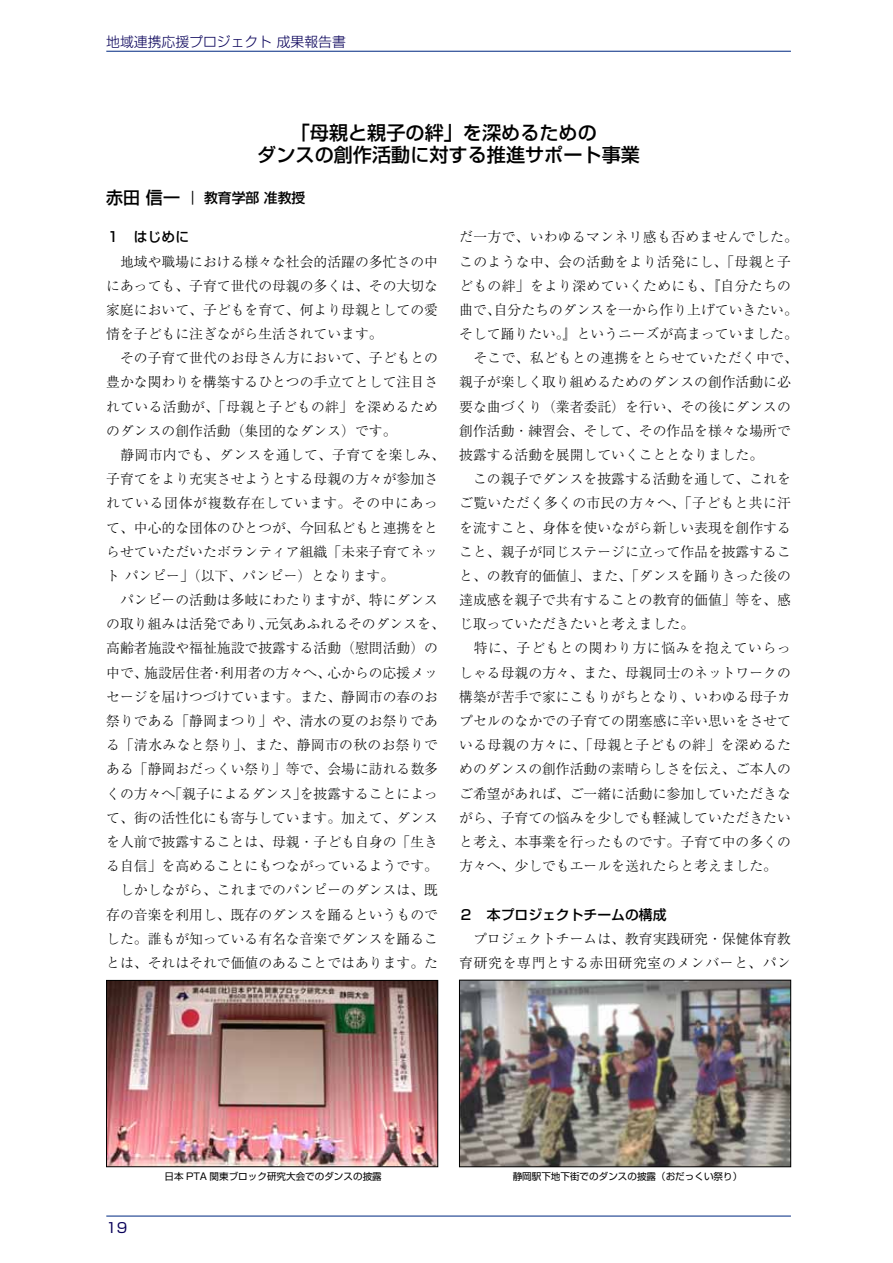
<style>
.page{position:relative;width:893px;height:1263px;background:#fff}
.page>*{position:absolute;margin:0;border:0;box-sizing:border-box;transform-origin:0 0}
.t1{font:500 19.2px/22.4px "Shin Go Pro";color:#000;text-align:center}
.t2{font:300 13.8px/24.2px "Ryumin Pro";color:#000}
.t3{font:300 13.8px/24.2px "Ryumin Pro";letter-spacing:.05em;color:#000}
.t4{font:500 13.8px "Shin Go Pro";color:#000}
.t5{font:300 13.8px "Shin Go Pro";color:#080059}
.t6{font:13.8px "Shin Go Pro";color:#080059}
.t7{font:9.6px "Shin Go Pro";color:#000}
.s1{font-size:16.95px}
</style>
<div class="page">
<hr style="left:106px;top:51px;width:685px;height:1px;background:#0c3388">
<hr style="left:106px;top:1215px;width:685px;height:1px;background:#0c3388">
<img style="left:108px;top:982px;width:328px;height:183px">
<div style="left:106px;top:980px;width:332px;height:187px;border:1px solid #000"></div>
<img style="left:461px;top:982px;width:328px;height:183px">
<div style="left:459px;top:980px;width:332px;height:187px;border:1px solid #000"></div>
<p class="t5" style="left:106px;top:31px;width:241px">地域連携応援プロジェクト 成果報告書</p>
<h1 class="t1" style="left:257px;top:119px;width:384px">「母親と親子の絆」を深めるための<br>ダンスの創作活動に対する推進サポート事業</h1>
<p class="t4" style="left:106px;top:187px;width:201px"><span class="s1">赤田 信一</span> ｜ 教育学部 准教授</p>
<p class="t4" style="left:106px;top:226px;width:84px">１　はじめに</p>
<p class="t2" style="left:106px;top:248px;width:340px">　地域や職場における様々な社会的活躍の多忙さの中にあっても、子育て世代の母親の多くは、その大切な家庭において、子どもを育て、何より母親としての愛情を子どもに注ぎながら生活されています。<br>　その子育て世代のお母さん方において、子どもとの豊かな関わりを構築するひとつの手立てとして注目されている活動が、「母親と子どもの絆」を深めるためのダンスの創作活動（集団的なダンス）です。<br>　静岡市内でも、ダンスを通して、子育てを楽しみ、子育てをより充実させようとする母親の方々が参加されている団体が複数存在しています。その中にあって、中心的な団体のひとつが、今回私どもと連携をとらせていただいたボランティア組織「未来子育てネット パンピー」（以下、パンピー）となります。<br>　パンピーの活動は多岐にわたりますが、特にダンスの取り組みは活発であり、元気あふれるそのダンスを、高齢者施設や福祉施設で披露する活動（慰問活動）の中で、施設居住者・利用者の方々へ、心からの応援メッセージを届けつづけています。また、静岡市の春のお祭りである「静岡まつり」や、清水の夏のお祭りである「清水みなと祭り」、また、静岡市の秋のお祭りである「静岡おだっくい祭り」等で、会場に訪れる数多くの方々へ「親子によるダンス」を披露することによって、街の活性化にも寄与しています。加えて、ダンスを人前で披露することは、母親・子ども自身の「生きる自信」を高めることにもつながっているようです。　しかしながら、これまでのパンピーのダンスは、既存の音楽を利用し、既存のダンスを踊るというものでした。誰もが知っている有名な音楽でダンスを踊ることは、それはそれで価値のあることではあります。た</p>
<p class="t2" style="left:459px;top:224px;width:340px">だ一方で、いわゆるマンネリ感も否めませんでした。このような中、会の活動をより活発にし、「母親と子どもの絆」をより深めていくためにも、『自分たちの曲で、自分たちのダンスを一から作り上げていきたい。そして踊りたい。』というニーズが高まっていました。　そこで、私どもとの連携をとらせていただく中で、親子が楽しく取り組めるためのダンスの創作活動に必要な曲づくり（業者委託）を行い、その後にダンスの創作活動・練習会、そして、その作品を様々な場所で披露する活動を展開していくこととなりました。<br>　この親子でダンスを披露する活動を通して、これをご覧いただく多くの市民の方々へ、「子どもと共に汗を流すこと、身体を使いながら新しい表現を創作すること、親子が同じステージに立って作品を披露すること、の教育的価値」、また、「ダンスを踊りきった後の達成感を親子で共有することの教育的価値」等を、感じ取っていただきたいと考えました。<br>　特に、子どもとの関わり方に悩みを抱えていらっしゃる母親の方々、また、母親同士のネットワークの構築が苦手で家にこもりがちとなり、いわゆる母子カプセルのなかでの子育ての閉塞感に辛い思いをさせている母親の方々に、「母親と子どもの絆」を深めるためのダンスの創作活動の素晴らしさを伝え、ご本人のご希望があれば、ご一緒に活動に参加していただきながら、子育ての悩みを少しでも軽減していただきたいと考え、本事業を行ったものです。子育て中の多くの方々へ、少しでもエールを送れたらと考えました。</p>
<p class="t4" style="left:459px;top:903px;width:209px">２　本プロジェクトチームの構成</p>
<p class="t3" style="left:459px;top:925px;width:333px">　プロジェクトチームは、教育実践研究・保健体育教育研究を専門とする赤田研究室のメンバーと、パン</p>
<p class="t6" style="left:106px;top:1216px;width:22px">19</p>
<p class="t7" style="left:165px;top:1168px;width:219px">日本 PTA 関東ブロック研究大会でのダンスの披露</p>
<p class="t7" style="left:513px;top:1168px;width:231px">静岡駅下地下街でのダンスの披露（おだっくい祭り）</p>
</div>
